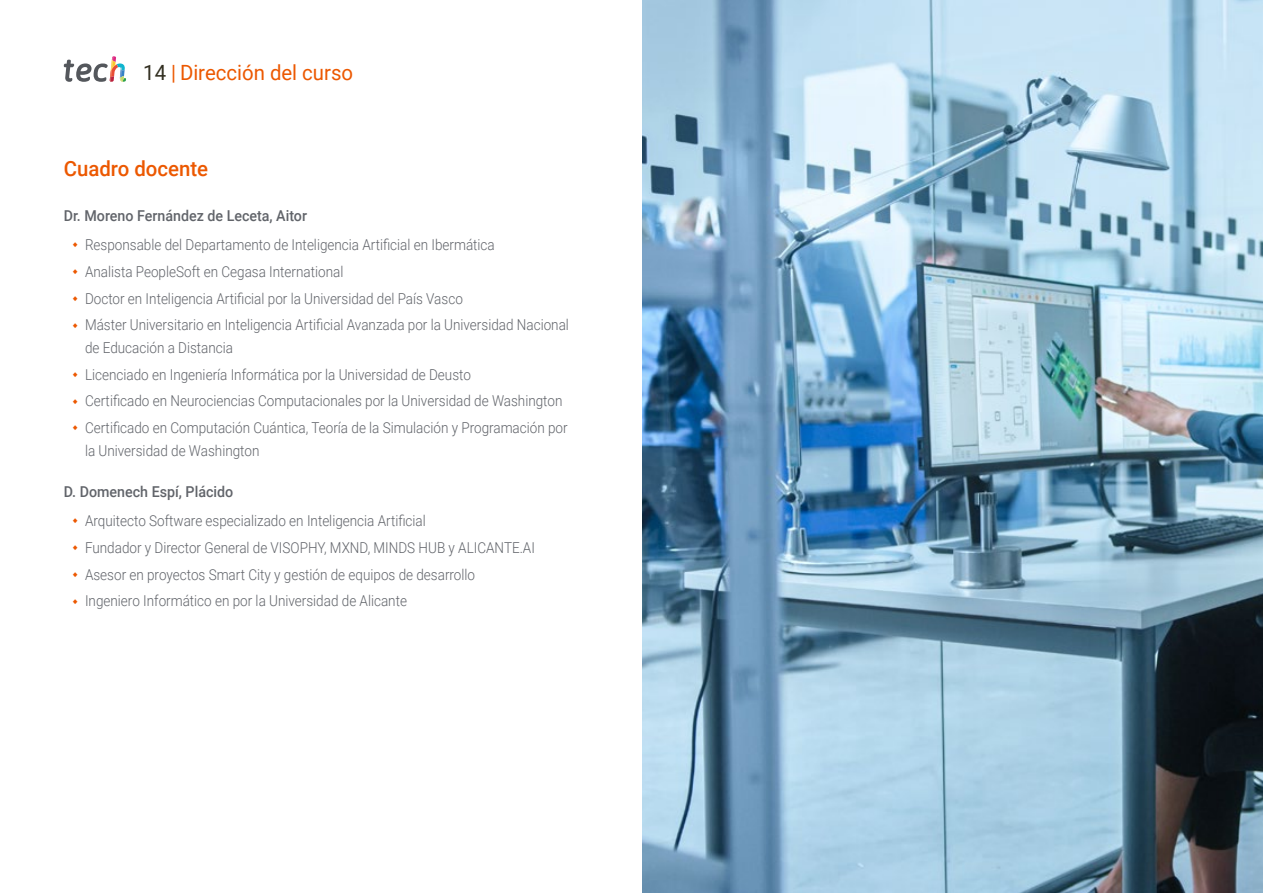
<style>
.page{position:relative;width:1263px;height:893px;background:#fff}
.page>*{position:absolute;margin:0;border:0;box-sizing:border-box;transform-origin:0 0}
.t1{font:21px "Roboto";color:#ec5800}
.t2{font:500 21px "Roboto";color:#ec5800}
.t3{font:300 15px/26.7px "Roboto";color:#61646a;scale:.9 1}
.t4{font:500 15px "Roboto";color:#61646a;scale:.95 1}
.s1{color:#312e20}
</style>
<div class="page">
<svg style="left:64px;top:56px;width:62px;height:26px"></svg>
<img style="left:642px;top:0;width:621px;height:893px">
<h1 class="t1" style="left:143px;top:57px;width:211px"><span class="s1">14</span> | Dirección del curso</h1>
<h1 class="t2" style="left:64px;top:154px;width:146px">Cuadro docente</h1>
<p class="t4" style="left:64px;top:205px;width:258px">Dr. Moreno Fernández de Leceta, Aitor</p>
<p class="t3" style="left:85px;top:231px;width:539px">Responsable del Departamento de Inteligencia Artificial en Ibermática<br>Analista PeopleSoft en Cegasa International<br>Doctor en Inteligencia Artificial por la Universidad del País Vasco<br>Máster Universitario en Inteligencia Artificial Avanzada por la Universidad Nacional</p>
<p class="t3" style="left:85px;top:334px;width:538px">de Educación a Distancia<br>Licenciado en Ingeniería Informática por la Universidad de Deusto<br>Certificado en Neurociencias Computacionales por la Universidad de Washington Certificado en Computación Cuántica, Teoría de la Simulación y Programación por</p>
<p class="t3" style="left:85px;top:436px;width:195px">la Universidad de Washington</p>
<p class="t4" style="left:64px;top:481px;width:180px">D. Domenech Espí, Plácido</p>
<p class="t3" style="left:85px;top:507px;width:501px">Arquitecto Software especializado en Inteligencia Artificial<br>Fundador y Director General de VISOPHY, MXND, MINDS HUB y ALICANTE.AI Asesor en proyectos Smart City y gestión de equipos de desarrollo<br>Ingeniero Informático en por la Universidad de Alicante</p>
</div>
